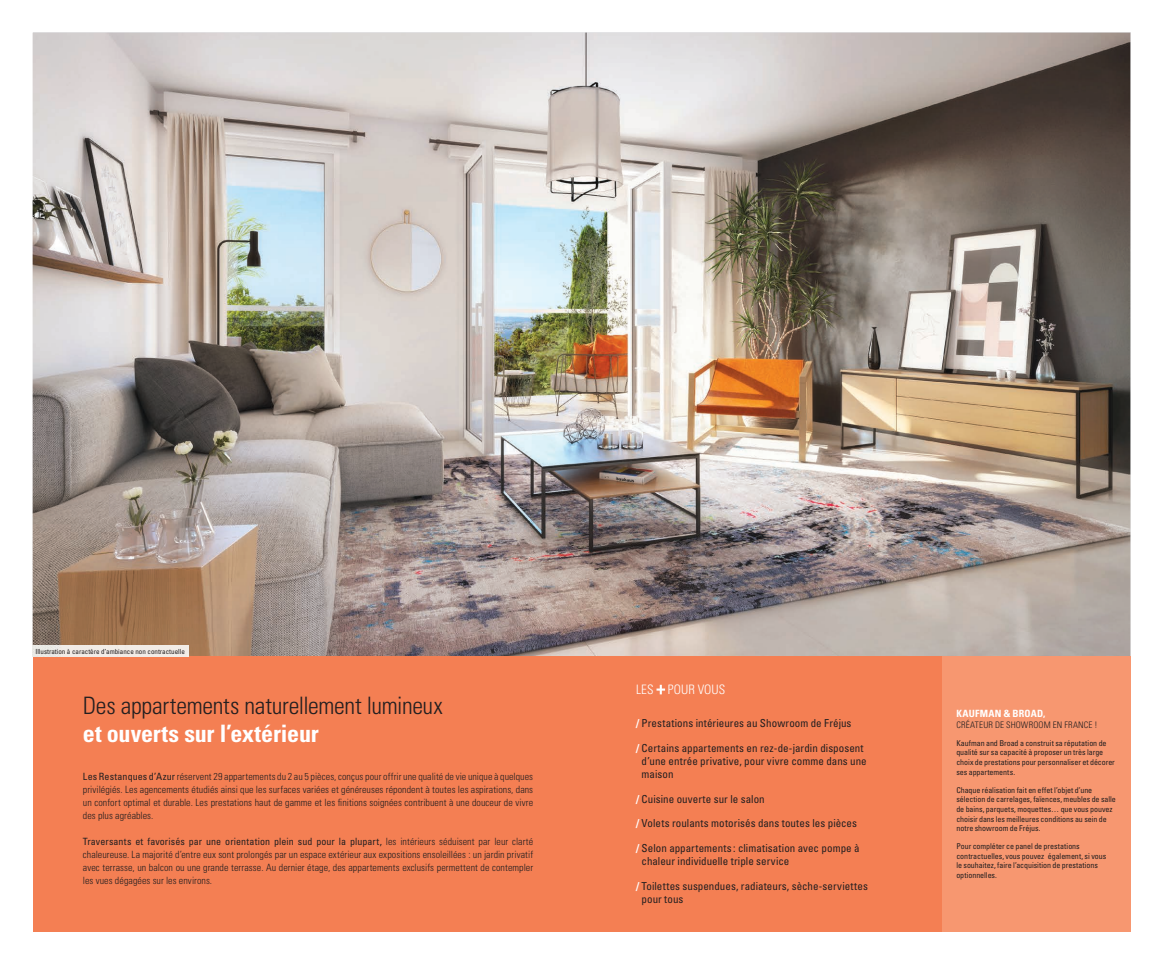
<style>
.page{position:relative;width:1163px;height:964px;background:#fff}
.page>*{position:absolute;margin:0;border:0;box-sizing:border-box;transform-origin:0 0}
.t1{font:300 condensed 24px "Univers LT Std";letter-spacing:-.01em;color:#231f20}
.t2{font:700 condensed 24px "Univers LT Std";letter-spacing:-.005em;color:#fff}
.t3{font:300 condensed 13px "Univers LT Std";color:#fff}
.t4{font:condensed 11px/13.2px "Univers LT Std";letter-spacing:.005em;color:#231f20}
.t5{font:300 condensed 10px/13px "Univers LT Std";letter-spacing:.005em;color:#231f20;text-align:justify}
.t6{font:700 condensed 10px "Univers LT Std";letter-spacing:.025em;color:#fff}
.t7{font:300 condensed 9px "Univers LT Std";letter-spacing:.015em;color:#231f20}
.t8{font:condensed 8px/9.6px "Univers LT Std";letter-spacing:-.005em;color:#231f20}
.t9{font:condensed 7px "Univers LT Std";color:#231f20}
.s1{font-weight:400}
.s2{font-weight:700;color:#fff}
</style>
<div class="page">
<img style="left:33px;top:33px;width:1097px;height:623px">
<div style="left:33px;top:656px;width:1097px;height:275px;background:#f47f53"></div>
<img style="left:33px;top:645px;width:155px;height:11px">
<svg style="left:656px;top:685px;width:9px;height:9px"></svg>
<div style="left:942px;top:656px;width:188px;height:275px;background:#f79770"></div>
<p class="t9" style="left:35px;top:646px;width:151px">Illustration à caractère d’ambiance non contractuelle</p>
<h1 class="t1" style="left:83px;top:691px;width:361px">Des appartements naturellement lumineux</h1>
<h1 class="t2" style="left:83px;top:719px;width:237px">et ouverts sur l’extérieur</h1>
<p class="t5" style="left:83px;top:770px;width:452px"><span class="s1">Les Restanques d’Azur</span> réservent 29 appartements du 2 au 5 pièces, conçus pour offrir une qualité de vie unique à quelques privilégiés. Les agencements étudiés ainsi que les surfaces variées et généreuses répondent à toutes les aspirations, dans un confort optimal et durable. Les prestations haut de gamme et les finitions soignées contribuent à une douceur de vivre des plus agréables.</p>
<p class="t5" style="left:83px;top:835px;width:452px"><span class="s1">Traversants et favorisés par une orientation plein sud pour la plupart,</span> les intérieurs séduisent par leur clarté chaleureuse. La majorité d’entre eux sont prolongés par un espace extérieur aux expositions ensoleillées : un jardin privatif avec terrasse, un balcon ou une grande terrasse. Au dernier étage, des appartements exclusifs permettent de contempler les vues dégagées sur les environs.</p>
<h2 class="t3" style="left:636px;top:682px;width:91px">LES POUR VOUS</h2>
<p class="t4" style="left:636px;top:717px;width:217px"><span class="s2">/</span> Prestations intérieures au Showroom de Fréjus</p>
<p class="t4" style="left:641px;top:741px;width:227px;text-indent:-6px"><span class="s2">/</span> Certains appartements en rez-de-jardin disposent d’une entrée privative, pour vivre comme dans une maison</p>
<p class="t4" style="left:636px;top:792px;width:130px"><span class="s2">/</span> Cuisine ouverte sur le salon</p>
<p class="t4" style="left:636px;top:817px;width:222px"><span class="s2">/</span> Volets roulants motorisés dans toutes les pièces</p>
<p class="t4" style="left:641px;top:841px;width:219px;text-indent:-6px"><span class="s2">/</span> Selon appartements : climatisation avec pompe à chaleur individuelle triple service</p>
<p class="t4" style="left:641px;top:879px;width:228px;text-indent:-6px"><span class="s2">/</span> Toilettes suspendues, radiateurs, sèche-serviettes pour tous</p>
<p class="t6" style="left:956px;top:707px;width:90px">KAUFMAN &amp; BROAD,</p>
<p class="t7" style="left:956px;top:719px;width:143px">CRÉATEUR DE SHOWROOM EN FRANCE !</p>
<p class="t8" style="left:956px;top:738px;width:160px">Kaufman and Broad a construit sa réputation de qualité sur sa capacité à proposer un très large choix de prestations pour personnaliser et décorer ses appartements.</p>
<p class="t8" style="left:956px;top:785px;width:161px">Chaque réalisation fait en effet l’objet d’une sélection de carrelages, faïences, meubles de salle de bains, parquets, moquettes… que vous pouvez choisir dans les meilleures conditions au sein de notre showroom de Fréjus.</p>
<p class="t8" style="left:956px;top:841px;width:151px">Pour compléter ce panel de prestations contractuelles, vous pouvez également, si vous le souhaitez, faire l’acquisition de prestations optionnelles.</p>
</div>
